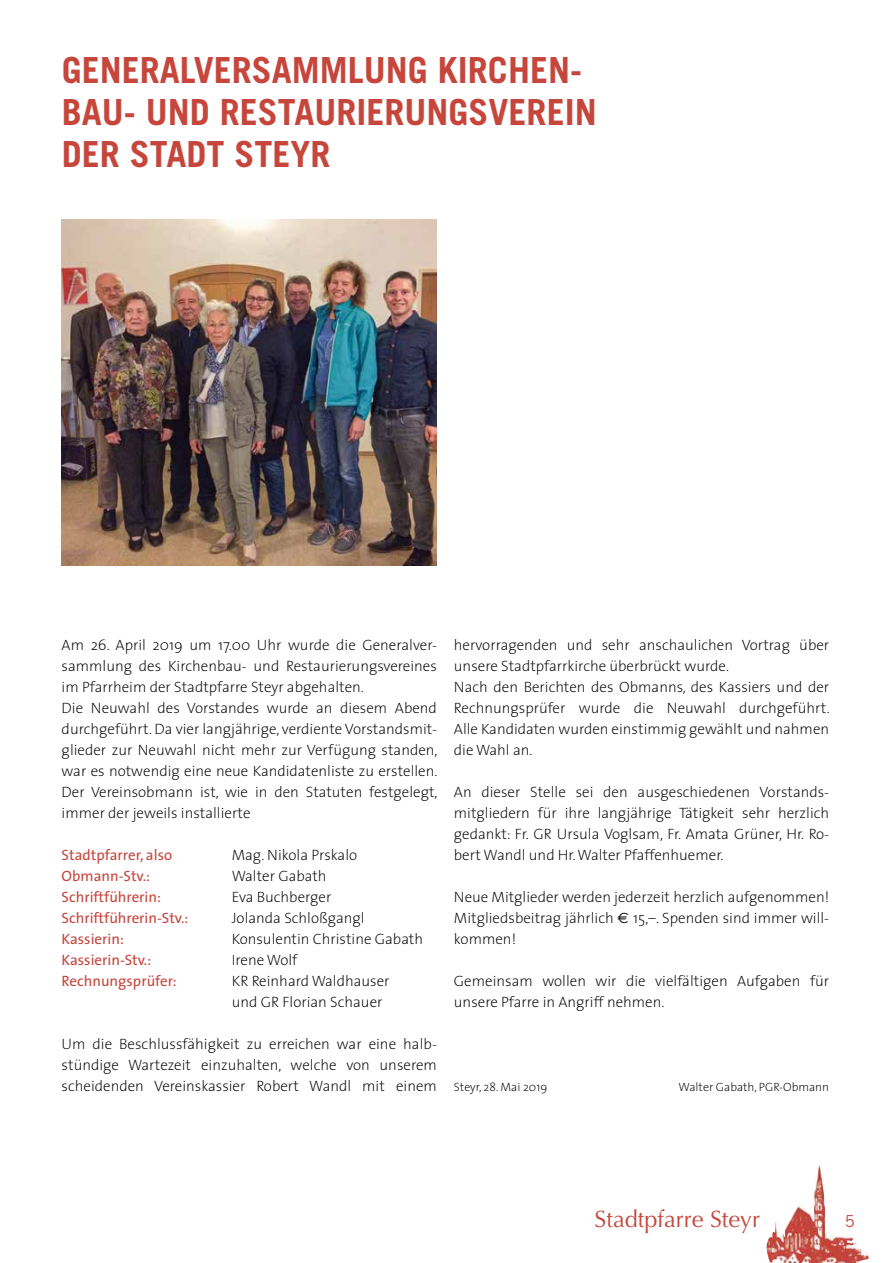
<style>
.page{position:relative;width:893px;height:1263px;background:#fff}
.page>*{position:absolute;margin:0;border:0;box-sizing:border-box;transform-origin:0 0}
.t1{font:700 36px/42px "Trade Gothic LT Std";color:#c6463c}
.t2{font:23.55px "Optima";color:#c6463c}
.t3{font:16.5px "Trade Gothic LT Std";color:#c6463c}
.t4{font:200 15px/21px "The Sans";color:#000}
.t5{font:15px "The Sans";color:#c6463c}
.t6{font:200 12px "The Sans";color:#000}
.s1{font-family:"Euro Sans";font-weight:400}
</style>
<div class="page">
<img style="left:766px;top:1165px;width:103px;height:98px">
<img style="left:62px;top:219px;width:375px;height:347px">
<h1 class="t1" style="left:62px;top:48px;width:536px">GENERALVERSAMMLUNG KIRCHEN-<br>BAU- UND RESTAURIERUNGSVEREIN<br>DER STADT STEYR</h1>
<p class="t4" style="left:62px;top:633px;width:377px">Am 26. April 2019 um 17.00 Uhr wurde die Generalver&shy;sammlung des Kirchenbau- und Restaurierungsvereines im Pfarrheim der Stadtpfarre Steyr abgehalten.<br>Die Neuwahl des Vorstandes wurde an diesem Abend durchgeführt. Da vier langjährige, verdiente Vorstandsmit&shy;glieder zur Neuwahl nicht mehr zur Verfügung standen, war es notwendig eine neue Kandidatenliste zu erstellen.<br>Der Vereinsobmann ist, wie in den Statuten festgelegt, immer der jeweils installierte</p>
<p class="t5" style="left:62px;top:842px;width:112px">Stadtpfarrer, also</p>
<p class="t4" style="left:232px;top:843px;width:127px">Mag. Nikola Prskalo</p>
<p class="t5" style="left:62px;top:863px;width:90px">Obmann-Stv.:</p>
<p class="t4" style="left:232px;top:864px;width:96px">Walter Gabath</p>
<p class="t5" style="left:62px;top:884px;width:101px">Schriftführerin:</p>
<p class="t4" style="left:232px;top:885px;width:101px">Eva Buchberger</p>
<p class="t5" style="left:62px;top:905px;width:128px">Schriftführerin-Stv.:</p>
<p class="t4" style="left:232px;top:906px;width:135px">Jolanda Schloßgangl</p>
<p class="t5" style="left:62px;top:926px;width:64px">Kassierin:</p>
<p class="t4" style="left:232px;top:927px;width:193px">Konsulentin Christine Gabath</p>
<p class="t5" style="left:62px;top:947px;width:91px">Kassierin-Stv.:</p>
<p class="t4" style="left:232px;top:948px;width:67px">Irene Wolf</p>
<p class="t5" style="left:62px;top:968px;width:117px">Rechnungsprüfer:</p>
<p class="t4" style="left:232px;top:969px;width:159px">KR Reinhard Waldhauser und GR Florian Schauer</p>
<p class="t4" style="left:62px;top:1032px;width:377px;text-align:justify">Um die Beschlussfähigkeit zu erreichen war eine halb&shy;stündige Wartezeit einzuhalten, welche von unserem scheidenden Vereinskassier Robert Wandl mit einem</p>
<p class="t4" style="left:454px;top:633px;width:377px">hervorragenden und sehr anschaulichen Vortrag über unsere Stadtpfarrkirche überbrückt wurde.<br>Nach den Berichten des Obmanns, des Kassiers und der Rechnungsprüfer wurde die Neuwahl durchgeführt.<br>Alle Kandidaten wurden einstimmig gewählt und nahmen die Wahl an.</p>
<p class="t4" style="left:454px;top:780px;width:377px;text-align:justify">An dieser Stelle sei den ausgeschiedenen Vorstands&shy;mitgliedern für ihre langjährige Tätigkeit sehr herzlich gedankt: Fr. GR Ursula Voglsam, Fr. Amata Grüner, Hr. Ro&shy;bert Wandl und Hr. Walter Pfaffenhuemer.</p>
<p class="t4" style="left:454px;top:885px;width:377px;text-align:justify">Neue Mitglieder werden jederzeit herzlich aufgenommen!<br>Mitgliedsbeitrag jährlich <span class="s1">€</span> 15,–. Spenden sind immer will&shy;kommen!</p>
<p class="t4" style="left:454px;top:969px;width:377px">Gemeinsam wollen wir die vielfältigen Aufgaben für unsere Pfarre in Angriff nehmen.</p>
<p class="t6" style="left:454px;top:1077px;width:95px">Steyr, 28. Mai 2019</p>
<p class="t6" style="left:679px;top:1077px;width:152px">Walter Gabath, PGR-Obmann</p>
<h2 class="t2" style="left:595px;top:1205px;width:167px">Stadtpfarre Steyr</h2>
<p class="t3" style="left:845px;top:1211px;width:12px">5</p>
</div>
